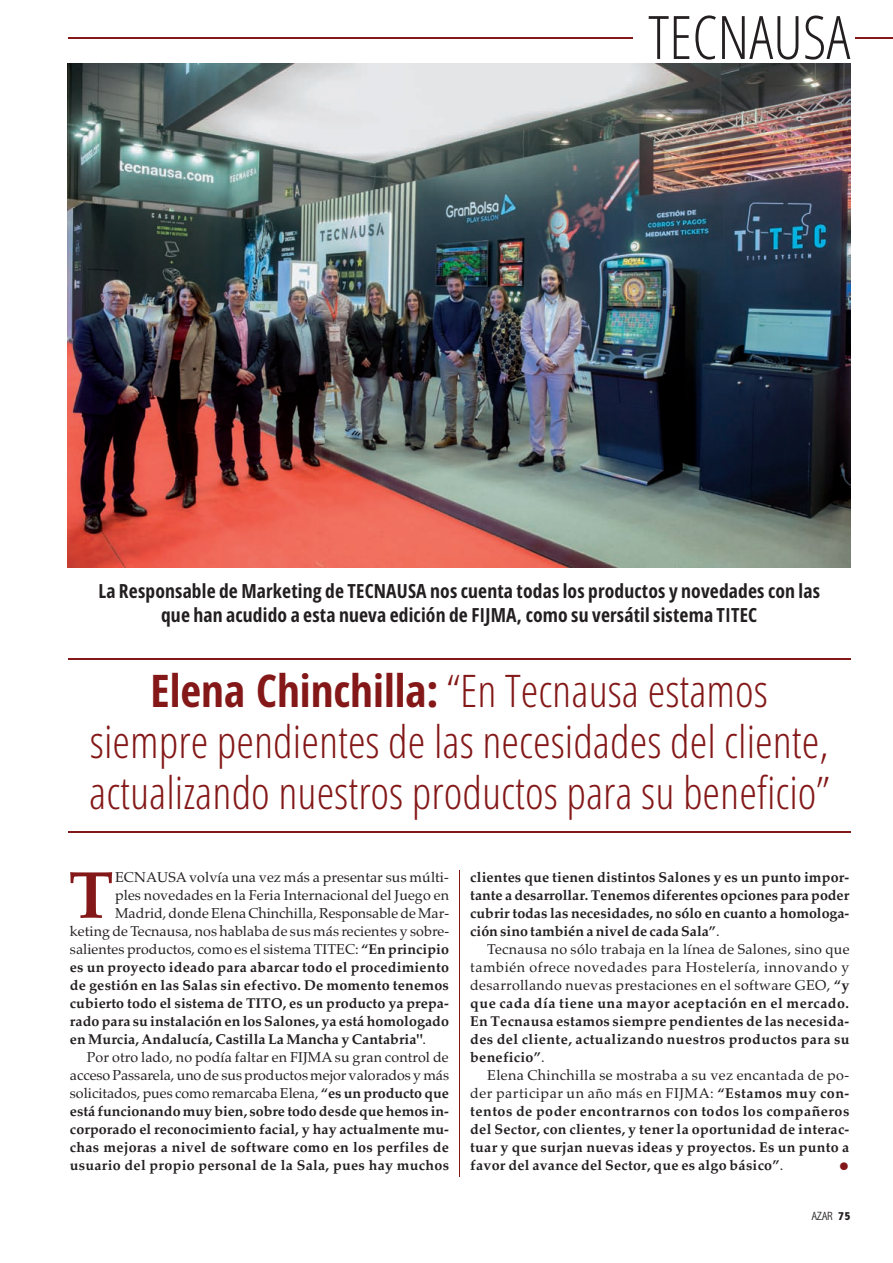
<style>
.page{position:relative;width:893px;height:1263px;background:#fff}
.page>*{position:absolute;margin:0;border:0;box-sizing:border-box;transform-origin:0 0}
.t1{font:700 67.2px "Palatino";color:#841818}
.t2{font:300 condensed 60px "Open Sans";color:#231f20}
.t3{font:300 condensed 45px/50.8px "Open Sans";color:#841818;text-align:center}
.t4{font:30px "Georgia";color:#811518}
.t5{font:700 condensed 19.5px/24px "Open Sans";letter-spacing:.01em;color:#231f20;text-align:center}
.t6{font:700 14.25px/18px "Palatino";letter-spacing:.01em;color:#231f20;text-align:justify}
.t7{font:14.25px "Palatino";letter-spacing:.005em;color:#231f20}
.t8{font:300 condensed 12px "Abadi";color:#231f20}
.s1{font-weight:700}
.s2{font-weight:400}
.s3{font-weight:800}
</style>
<div class="page">
<hr style="left:68px;top:37px;width:825px;height:1px;background:#841818">
<hr style="left:68px;top:658px;width:782px;height:1px;background:#841818">
<hr style="left:68px;top:831px;width:782px;height:2px;background:#841818">
<hr style="left:459px;top:870px;width:1px;height:306px;background:#841818">
<img style="left:68px;top:63px;width:783px;height:505px">
<div style="left:633px;top:16px;width:222px;height:43px;background:#fff"></div>
<h2 class="t2" style="left:648px;top:13px;width:204px">TECNAUSA</h2>
<h3 class="t5" style="left:98px;top:580px;width:723px">La Responsable de Marketing de TECNAUSA nos cuenta todas los productos y novedades con las que han acudido a esta nueva edición de FIJMA, como su versátil sistema TITEC</h3>
<h3 class="t3" style="left:89px;top:670px;width:742px"><span class="s1">Elena Chinchilla:</span> “En Tecnausa estamos siempre pendientes de las necesidades del cliente, actualizando nuestros productos para su beneficio”</h3>
<h1 class="t1" style="left:69px;top:869px;width:46px">T</h1>
<p class="t7" style="left:115px;top:871px;width:335px">ECNAUSA volvía una vez más a presentar sus múlti-</p>
<p class="t7" style="left:115px;top:889px;width:335px">ples novedades en la Feria Internacional del Juego en</p>
<p class="t7" style="left:115px;top:907px;width:335px">Madrid, donde Elena Chinchilla, Responsable de Mar-</p>
<p class="t7" style="left:70px;top:925px;width:381px">keting de Tecnausa, nos hablaba de sus más recientes y sobre-</p>
<p class="t7" style="left:70px;top:943px;width:381px">salientes productos, como es el sistema TITEC: <span class="s1">“En principio</span></p>
<p class="t6" style="left:70px;top:960px;width:380px">es un proyecto ideado para abarcar todo el procedimiento</p>
<p class="t6" style="left:70px;top:978px;width:380px">de gestión en las Salas sin efectivo. De momento tenemos</p>
<p class="t6" style="left:70px;top:996px;width:380px">cubierto todo el sistema de TITO, es un producto ya prepa-</p>
<p class="t6" style="left:70px;top:1014px;width:381px">rado para su instalación en los Salones, ya está homologado</p>
<p class="t6" style="left:70px;top:1032px;width:358px">en Murcia, Andalucía, Castilla La Mancha y Cantabria"<span class="s2">.</span></p>
<p class="t7" style="left:87px;top:1051px;width:363px">Por otro lado, no podía faltar en FIJMA su gran control de</p>
<p class="t7" style="left:70px;top:1069px;width:381px">acceso Passarela, uno de sus productos mejor valorados y más</p>
<p class="t7" style="left:70px;top:1087px;width:381px">solicitados, pues como remarcaba Elena, <span class="s1">“es un producto que</span></p>
<p class="t6" style="left:70px;top:1104px;width:381px">está funcionando muy bien, sobre todo desde que hemos in-</p>
<p class="t6" style="left:70px;top:1122px;width:381px">corporado el reconocimiento facial, y hay actualmente mu-</p>
<p class="t6" style="left:70px;top:1140px;width:381px">chas mejoras a nivel de software como en los perfiles de</p>
<p class="t6" style="left:70px;top:1158px;width:381px">usuario del propio personal de la Sala, pues hay muchos</p>
<p class="t6" style="left:470px;top:870px;width:381px">clientes que tienen distintos Salones y es un punto impor&shy;tante a desarrollar. Tenemos diferentes opciones para poder cubrir todas las necesidades, no sólo en cuanto a homologa&shy;ción sino también a nivel de cada Sala”<span class="s2">.</span></p>
<p class="t6" style="left:470px;top:942px;width:381px;text-indent:17px"><span class="s2">Tecnausa no sólo trabaja en la línea de Salones, sino que también ofrece novedades para Hostelería, innovando y desarrollando nuevas prestaciones en el software GEO,</span> “y que cada día tiene una mayor aceptación en el mercado.<br>En Tecnausa estamos siempre pendientes de las necesida&shy;des del cliente, actualizando nuestros productos para su beneficio”<span class="s2">.</span></p>
<p class="t6" style="left:470px;top:1068px;width:381px;text-indent:17px"><span class="s2">Elena Chinchilla se mostraba a su vez encantada de po&shy;der participar un año más en FIJMA:</span> “Estamos muy con&shy;tentos de poder encontrarnos con todos los compañeros del Sector, con clientes, y tener la oportunidad de interac&shy;tuar y que surjan nuevas ideas y proyectos. Es un punto a favor del avance del Sector, que es algo básico”<span class="s2">.</span></p>
<h3 class="t4" style="left:838px;top:1147px;width:13px">•</h3>
<p class="t8" style="left:812px;top:1209px;width:40px">AZAR <span class="s3">75</span></p>
</div>
